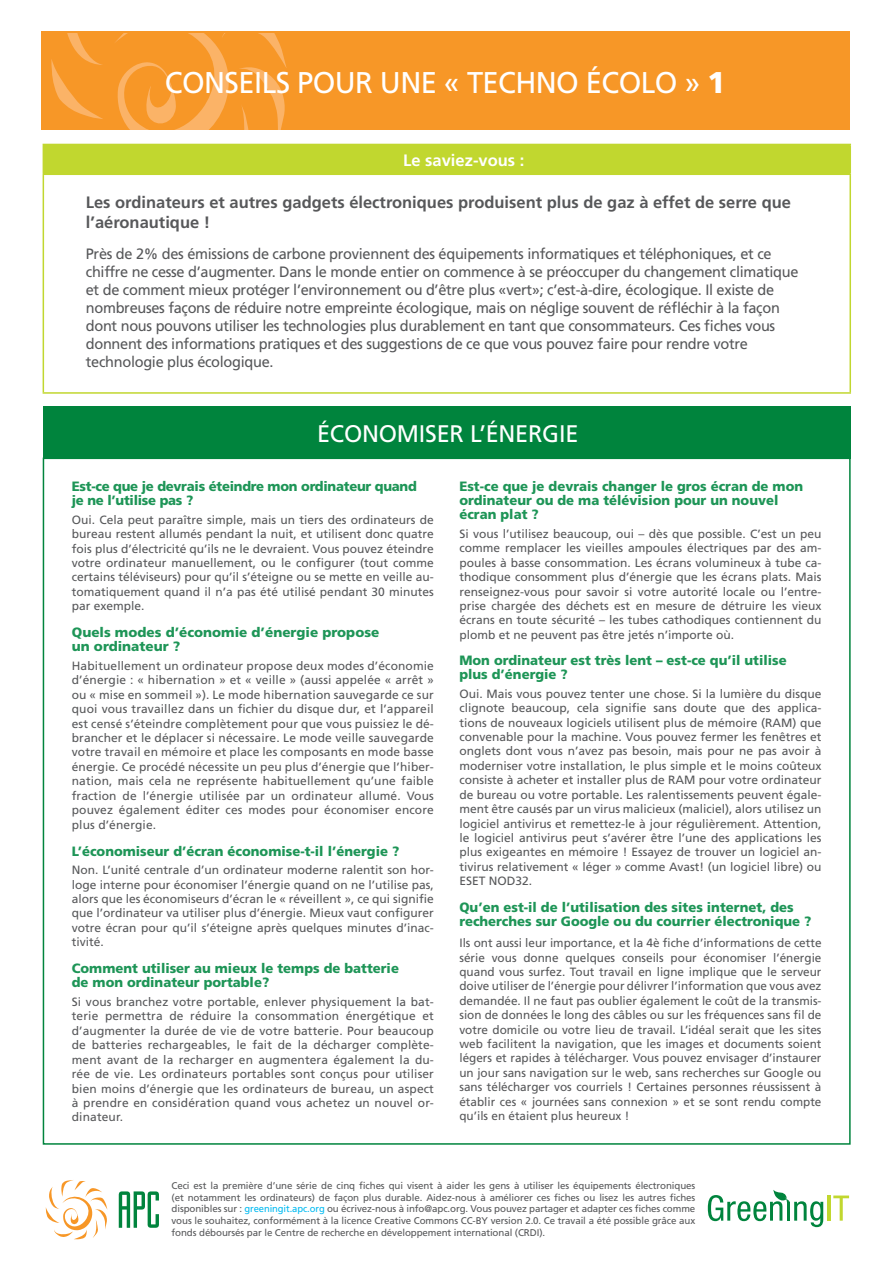
<style>
.page{position:relative;width:893px;height:1263px;background:#fff}
.page>*{position:absolute;margin:0;border:0;box-sizing:border-box;transform-origin:0 0}
.t1{font:30px "Frutiger";color:#fff}
.t2{font:24px "Frutiger";letter-spacing:-.01em;color:#fff}
.t3{font:700 16.5px/19.8px "Frutiger";color:#57585a}
.t4{font:700 16.5px "Frutiger";color:#fff}
.t5{font:15px/18px "Frutiger";letter-spacing:-.02em;color:#57585a}
.t6{font:900 13.5px/14.2px "Frutiger";color:#1e9557}
.t7{font:900 13.5px/14.2px "Frutiger";letter-spacing:-.02em;color:#1e9557}
.t8{font:12px/14.4px "Frutiger";color:#57585a;text-align:justify}
.t9{font:9.75px/11.7px "Frutiger";letter-spacing:-.01em;color:#57585a;text-align:justify}
.s1{font-weight:900}
.s2{color:#00baf1}
</style>
<div class="page">
<div style="left:43px;top:406px;width:807px;height:52px;background:#00843d"></div>
<div style="left:43px;top:144px;width:807px;height:30px;background:#c1d72f"></div>
<hr style="left:43px;top:174px;width:808px;height:1px;background:#c1d72f">
<hr style="left:43px;top:144px;width:808px;height:1px;background:#c1d72f">
<hr style="left:849px;top:145px;width:2px;height:29px;background:#c1d72f">
<hr style="left:43px;top:175px;width:1px;height:217px;background:#c1d72f">
<hr style="left:849px;top:175px;width:2px;height:217px;background:#c1d72f">
<hr style="left:43px;top:392px;width:808px;height:2px;background:#c1d72f">
<div style="left:42px;top:32px;width:808px;height:98px;background:#f79727"></div>
<svg style="left:51px;top:33px;width:52px;height:86px"></svg>
<svg style="left:115px;top:33px;width:172px;height:97px"></svg>
<hr style="left:828px;top:1195px;width:3px;height:26px;background:#c1d72f">
<svg style="left:833px;top:1195px;width:16px;height:26px"></svg>
<svg style="left:708px;top:1190px;width:115px;height:37px"></svg>
<svg style="left:46px;top:1180px;width:61px;height:59px"></svg>
<svg style="left:119px;top:1191px;width:40px;height:37px"></svg>
<h1 class="t1" style="left:165px;top:65px;width:562px">Consei ls pour une « tech no écolo » <span class="s1">1</span></h1>
<h3 class="t4" style="left:403px;top:150px;width:123px">Le saviez-vous :</h3>
<h3 class="t3" style="left:86px;top:193px;width:707px">Les ordinateurs et autres gadgets électroniques produisent plus de gaz à effet de serre que l’aéronautique !</h3>
<p class="t5" style="left:86px;top:245px;width:714px">Près de 2% des émissions de carbone proviennent des équipements informatiques et téléphoniques, et ce chiffre ne cesse d’augmenter. Dans le monde entier on commence à se préoccuper du changement climatique et de comment mieux protéger l’environnement ou d’être plus «vert»; c’est-à-dire, écologique. Il existe de nombreuses façons de réduire notre empreinte écologique, mais on néglige souvent de réfléchir à la façon dont nous pouvons utiliser les technologies plus durablement en tant que consommateurs. Ces fiches vous donnent des informations pratiques et des suggestions de ce que vous pouvez faire pour rendre votre technologie plus écologique.</p>
<h2 class="t2" style="left:317px;top:419px;width:263px">Économiser l’énergi e</h2>
<p class="t7" style="left:72px;top:479px;width:346px">Est-ce que je devrais éteindre mon ordinateur quand je ne l’utilise pas ?</p>
<p class="t8" style="left:72px;top:512px;width:364px">Oui. Cela peut paraître simple, mais un tiers des ordinateurs de bureau restent allumés pendant la nuit, et utilisent donc quatre fois plus d’électricité qu’ils ne le devraient. Vous pouvez éteindre votre ordinateur manuellement, ou le configurer (tout comme certains téléviseurs) pour qu’il s’éteigne ou se mette en veille au&shy;tomatiquement quand il n’a pas été utilisé pendant 30 minutes par exemple.</p>
<p class="t6" style="left:72px;top:625px;width:309px">Quels modes d’économie d’énergie propose un ordinateur ?</p>
<p class="t8" style="left:72px;top:659px;width:364px">Habituellement un ordinateur propose deux modes d’économie d’énergie : « hibernation » et « veille » (aussi appelée « arrêt » ou « mise en sommeil »). Le mode hibernation sauvegarde ce sur quoi vous travaillez dans un fichier du disque dur, et l’appareil est censé s’éteindre complètement pour que vous puissiez le dé&shy;brancher et le déplacer si nécessaire. Le mode veille sauvegarde votre travail en mémoire et place les composants en mode basse énergie. Ce procédé nécessite un peu plus d’énergie que l’hiber&shy;nation, mais cela ne représente habituellement qu’une faible fraction de l’énergie utilisée par un ordinateur allumé. Vous pouvez également éditer ces modes pour économiser encore plus d’énergie.</p>
<p class="t6" style="left:72px;top:843px;width:329px">L’économiseur d’écran économise-t-il l’énergie ?</p>
<p class="t8" style="left:72px;top:863px;width:364px">Non. L’unité centrale d’un ordinateur moderne ralentit son hor&shy;loge interne pour économiser l’énergie quand on ne l’utilise pas, alors que les économiseurs d’écran le « réveillent », ce qui signifie que l’ordinateur va utiliser plus d’énergie. M ieux vaut configurer votre écran pour qu’il s’éteigne après quelques minutes d’inac&shy;tivité.</p>
<p class="t6" style="left:72px;top:961px;width:329px">Comment utiliser au mieux le temps de batterie de mon ordinateur portable?</p>
<p class="t8" style="left:72px;top:994px;width:364px">Si vous branchez votre portable, enlever physiquement la bat&shy;terie permettra de réduire la consommation énergétique et d’augmenter la durée de vie de votre batterie. Pour beaucoup de batteries rechargeables, le fait de la décharger complète&shy;ment avant de la recharger en augmentera également la du&shy;rée de vie. Les ordinateurs portables sont conçus pour utiliser bien moins d’énergie que les ordinateurs de bureau, un aspect à prendre en considération quand vous achetez un nouvel or&shy;dinateur.</p>
<p class="t6" style="left:459px;top:479px;width:345px">Est-ce que je devrais changer le gros écran de mon ordinateur ou de ma télévision pour un nouvel écran plat ?</p>
<p class="t8" style="left:459px;top:526px;width:364px">Si vous l’utilisez beaucoup, oui – dès que possible. C’est un peu comme remplacer les vieilles ampoules électriques par des am&shy;poules à basse consommation. Les écrans volumineux à tube ca&shy;thodique consomment plus d’énergie que les écrans plats. Mais renseignez-vous pour savoir si votre autorité locale ou l’entre&shy;prise chargée des déchets est en mesure de détruire les vieux écrans en toute sécurité – les tubes cathodiques contiennent du plomb et ne peuvent pas être jetés n’importe où.</p>
<p class="t6" style="left:459px;top:653px;width:329px">Mon ordinateur est très lent – est-ce qu’il utilise plus d’énergie ?</p>
<p class="t8" style="left:459px;top:686px;width:364px">Oui. Mais vous pouvez tenter une chose. Si la lumière du disque clignote beaucoup, cela signifie sans doute que des applica&shy;tions de nouveaux logiciels utilisent plus de mémoire (RAM) que convenable pour la machine. Vous pouvez fermer les fenêtres et onglets dont vous n’avez pas besoin, mais pour ne pas avoir à moderniser votre installation, le plus simple et le moins coûteux consiste à acheter et installer plus de RAM pour votre ordinateur de bureau ou votre portable. Les ralentissements peuvent égale&shy;ment être causés par un virus malicieux (maliciel), alors utilisez un logiciel antivirus et remettez-le à jour régulièrement. Attention, le logiciel antivirus peut s’avérer être l’une des applications les plus exigeantes en mémoire ! Essayez de trouver un logiciel an&shy;tivirus relativement « léger » comme Avast! (un logiciel libre) ou ESET NOD32.</p>
<p class="t6" style="left:459px;top:900px;width:353px">Qu’en est-il de l’utilisation des sites internet, des recherches sur Google ou du courrier électronique ?</p>
<p class="t8" style="left:459px;top:936px;width:364px">Ils ont aussi leur importance, et la 4è fiche d’informations de cette série vous donne quelques conseils pour économiser l’énergie quand vous surfez. Tout travail en ligne implique que le serveur doive utiliser de l’énergie pour délivrer l’information que vous avez demandée. Il ne faut pas oublier également le coût de la transmis&shy;sion de données le long des câbles ou sur les fréquences sans fil de votre domicile ou votre lieu de travail. L’idéal serait que les sites web facilitent la navigation, que les images et documents soient légers et rapides à télécharger. Vous pouvez envisager d’instaurer un jour sans navigation sur le web, sans recherches sur Google ou sans télécharger vos courriels ! Certaines personnes réussissent à établir ces « journées sans connexion » et se sont rendu compte qu’ils en étaient plus heureux !</p>
<p class="t9" style="left:172px;top:1180px;width:525px">Ceci est la première d’une série de cinq fiches qui visent à aider les gens à utiliser les équipements électroniques (et notamment les ordinateurs) de façon plus durable. Aidez-nous à améliorer ces fiches ou lisez les autres fiches disponibles sur : <span class="s2">greeningit.apc.org</span> ou écrivez-nous à info@apc.org. Vous pouvez partager et adapter ces fiches comme vous le souhaitez, conformément à la licence Creative Commons CC-BY version 2.0. Ce travail a été possible grâce aux fonds déboursés par le Centre de recherche en développement international (CRDI).</p>
</div>
